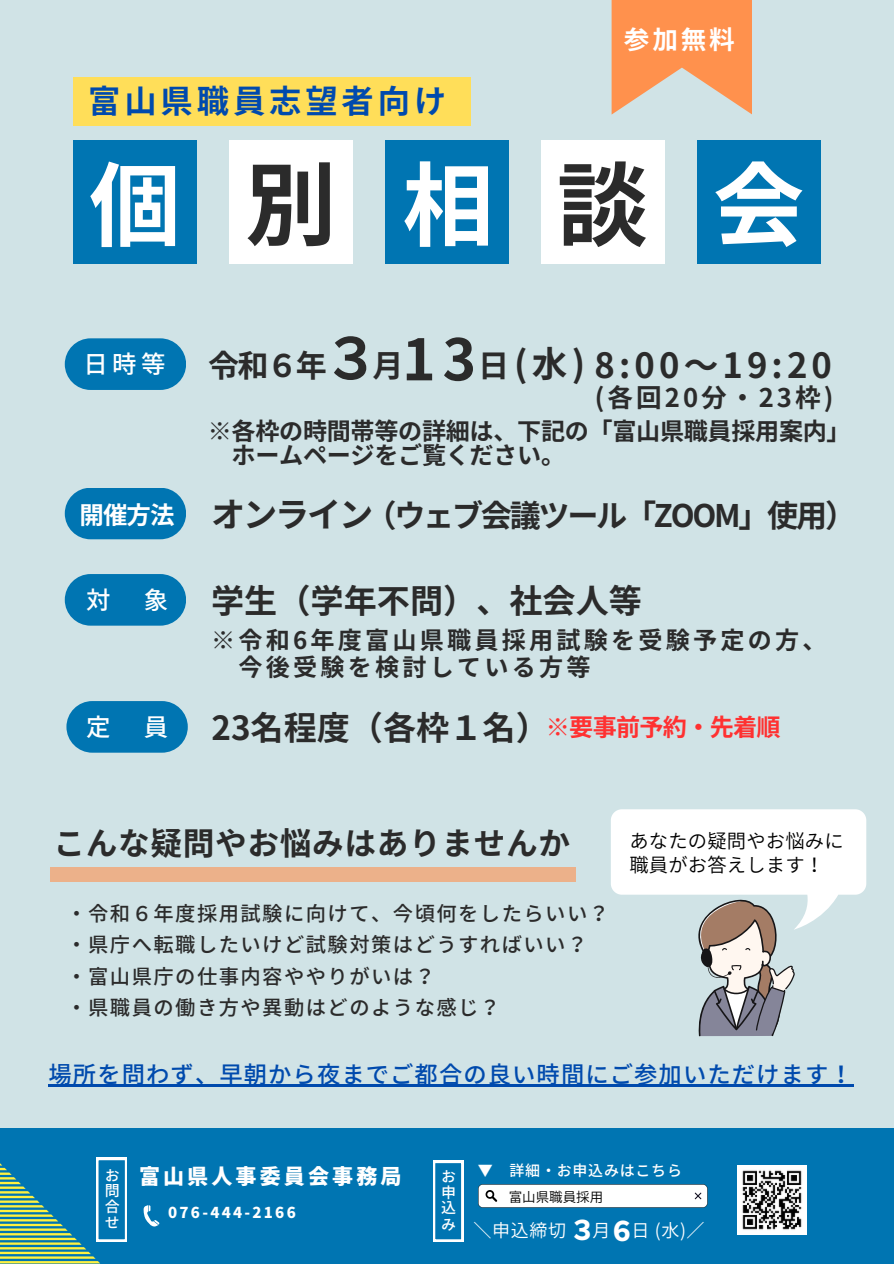
<style>
.page{position:relative;width:894px;height:1264px;background:#fff}
.page>*{position:absolute;margin:0;border:0;box-sizing:border-box;transform-origin:0 0}
.t1{font:700 91.65px "Source Han Sans JP";color:#fff}
.t2{font:700 91.65px "Source Han Sans JP";color:#2b2b2b}
.t3{font:700 57px "Source Han Sans JP";color:#2b2b2b}
.t4{font:700 34.65px "Source Han Sans JP";color:#2b2b2b}
.t5{font:700 34.05px "Source Han Sans JP";letter-spacing:-.06em;color:#2b2b2b}
.t6{font:700 33.15px "Source Han Sans JP";color:#2b2b2b}
.t7{font:700 32.25px "Source Han Sans JP";letter-spacing:.12em;color:#004aad}
.t8{font:700 31.65px "Source Han Sans JP";letter-spacing:.02em;color:#2b2b2b}
.t9{font:700 31.05px "Source Han Sans JP";letter-spacing:-.075em;color:#2b2b2b}
.t10{font:800 27px "Source Han Sans JP";color:#fff}
.t11{font:700 25.65px "Source Han Sans JP";letter-spacing:.12em;color:#2b2b2b}
.t12{font:700 25.65px "Source Han Sans JP";color:#fff}
.t13{font:500 24.45px "Source Han Sans JP";color:#fff}
.t14{font:700 24.45px "Source Han Sans JP";color:#fff}
.t15{font:700 24.15px/23.7px "Source Han Sans JP";letter-spacing:-.015em;color:#2b2b2b}
.t16{font:700 24.15px/27px "Source Han Sans JP";letter-spacing:.13em;color:#2b2b2b}
.t17{font:700 24.15px "Source Han Sans JP";letter-spacing:-.03em;color:#ff3131}
.t18{font:500 23.25px "Source Han Sans JP";letter-spacing:.045em;color:#004aad}
.t19{font:800 21px "Source Han Sans JP";letter-spacing:.15em;color:#fff}
.t20{font:500 20.25px/31.5px "Source Han Sans JP";letter-spacing:.07em;color:#2b2b2b}
.t21{font:19.35px/24.8px "Source Han Sans JP";letter-spacing:.01em;color:#000}
.t22{font:18px "Source Han Sans JP";color:#fff}
.t23{font:500 15px/15.9px "Source Han Sans JP";letter-spacing:.05em;color:#fff}
.t24{font:800 15px "Source Han Sans JP";letter-spacing:.15em;color:#fff}
.t25{font:13.5px "Source Han Sans JP";color:#000}
.s1{font-size:35.55px}
</style>
<div class="page">
<div style="left:0;top:0;width:893px;height:1263px;background:#d0e3e6"></div>
<div style="left:65px;top:338px;width:121px;height:52px;background:#0075b2;border-radius:26px"></div>
<div style="left:65px;top:574px;width:121px;height:51px;background:#0075b2;border-radius:26px"></div>
<div style="left:73px;top:140px;width:124px;height:123px;background:#0075b2"></div>
<div style="left:73px;top:77px;width:398px;height:48px;background:#ffde59"></div>
<div style="left:229px;top:140px;width:123px;height:123px;background:#fff"></div>
<div style="left:385px;top:140px;width:123px;height:123px;background:#0075b2"></div>
<div style="left:540px;top:140px;width:124px;height:123px;background:#fff"></div>
<div style="left:696px;top:140px;width:124px;height:123px;background:#0075b2"></div>
<div style="left:0;top:1128px;width:893px;height:135px;background:#0075b2"></div>
<div style="left:50px;top:866px;width:525px;height:15px;background:#ecb18a"></div>
<svg style="left:611px;top:809px;width:255px;height:227px"></svg>
<div style="left:65px;top:487px;width:121px;height:52px;background:#0075b2;border-radius:26px"></div>
<div style="left:66px;top:701px;width:122px;height:51px;background:#0075b2;border-radius:26px"></div>
<svg style="left:0;top:1157px;width:127px;height:106px"></svg>
<svg style="left:143px;top:1205px;width:16px;height:21px"></svg>
<svg style="left:433px;top:1160px;width:30px;height:81px"></svg>
<svg style="left:478px;top:1184px;width:229px;height:23px;background:#f3f4f5"></svg>
<img style="left:737px;top:1165px;width:69px;height:69px">
<svg style="left:611px;top:0;width:141px;height:114px;fill:#ff914d"></svg>
<hr style="left:49px;top:1084px;width:804px;height:3px;background:#004aad">
<p class="t7" style="left:88px;top:76px;width:359px">富山県職員志望者向け</p>
<p class="t12" style="left:623px;top:20px;width:112px">参加無料</p>
<h4 class="t1" style="left:89px;top:133px;width:93px">個</h4>
<p class="t2" style="left:245px;top:132px;width:93px">別</p>
<h1 class="t1" style="left:402px;top:133px;width:93px">相</h1>
<p class="t2" style="left:556px;top:133px;width:93px">談</p>
<p class="t1" style="left:712px;top:133px;width:93px">会</p>
<p class="t13" style="left:83px;top:345px;width:84px">日時等</p>
<h2 class="t9" style="left:208px;top:341px;width:120px">令和６年</h2>
<h1 class="t3" style="left:322px;top:314px;width:155px">３13</h1>
<h2 class="t9" style="left:372px;top:341px;width:27px">月</h2>
<p class="t9" style="left:478px;top:341px;width:23px">日</p>
<h3 class="t4" style="left:514px;top:338px;width:319px"><span class="s1">(水)</span> 8:00～19:20</h3>
<h4 class="t11" style="left:594px;top:377px;width:240px">(各回20分・23枠)</h4>
<h1 class="t15" style="left:231px;top:418px;width:620px;text-indent:-24px">※各枠の時間帯等の詳細は、下記の「富山県職員採用案内」ホームページをご覧ください。</h1>
<h4 class="t14" style="left:80px;top:495px;width:96px">開催方法</h4>
<h1 class="t5" style="left:211px;top:488px;width:164px">オンライン</h1>
<h3 class="t9" style="left:365px;top:491px;width:492px">（ウェブ会議ツール「ZOOM」使用）</h3>
<h4 class="t13" style="left:86px;top:580px;width:26px">対</h4>
<h4 class="t13" style="left:144px;top:580px;width:26px">象</h4>
<p class="t6" style="left:211px;top:574px;width:432px">学生（学年不問）、社会人等</p>
<h6 class="t16" style="left:238px;top:625px;width:589px;text-indent:-27px">※令和6年度富山県職員採用試験を受験予定の方、今後受験を検討している方等</h6>
<h3 class="t13" style="left:86px;top:707px;width:26px">定</h3>
<h3 class="t13" style="left:144px;top:707px;width:26px">員</h3>
<p class="t6" style="left:211px;top:701px;width:339px">23名程度（各枠１名）</p>
<h2 class="t17" style="left:545px;top:708px;width:236px">※要事前予約・先着順</h2>
<h3 class="t8" style="left:53px;top:818px;width:518px">こんな疑問やお悩みはありませんか</h3>
<h1 class="t20" style="left:66px;top:896px;width:544px">・令和６年度採用試験に向けて、今頃何をしたらいい？・県庁へ転職したいけど試験対策はどうすればいい？・富山県庁の仕事内容ややりがいは？<br>・県職員の働き方や異動はどのような感じ？</h1>
<h1 class="t21" style="left:629px;top:827px;width:216px">あなたの疑問やお悩みに職員がお答えします！</h1>
<p class="t18" style="left:49px;top:1055px;width:805px">場所を問わず、早朝から夜までご都合の良い時間にご参加いただけます！</p>
<h5 class="t23" style="left:105px;top:1166px;width:16px">お問合せ</h5>
<h4 class="t19" style="left:139px;top:1159px;width:264px">富山県人事委員会事務局</h4>
<p class="t24" style="left:168px;top:1200px;width:129px">076-444-2166</p>
<p class="t23" style="left:441px;top:1168px;width:16px">お申込</p>
<p class="t23" style="left:441px;top:1215px;width:14px">み</p>
<h5 class="t23" style="left:478px;top:1162px;width:205px">▼ 詳細・お申込みはこちら</h5>
<p class="t25" style="left:508px;top:1185px;width:94px">富山県職員採用</p>
<p class="t22" style="left:473px;top:1216px;width:94px">＼申込締切</p>
<p class="t10" style="left:569px;top:1208px;width:68px">３６</p>
<p class="t22" style="left:592px;top:1216px;width:16px">月</p>
<p class="t22" style="left:631px;top:1216px;width:13px">日</p>
<p class="t22" style="left:654px;top:1216px;width:50px">(水)／</p>
</div>
